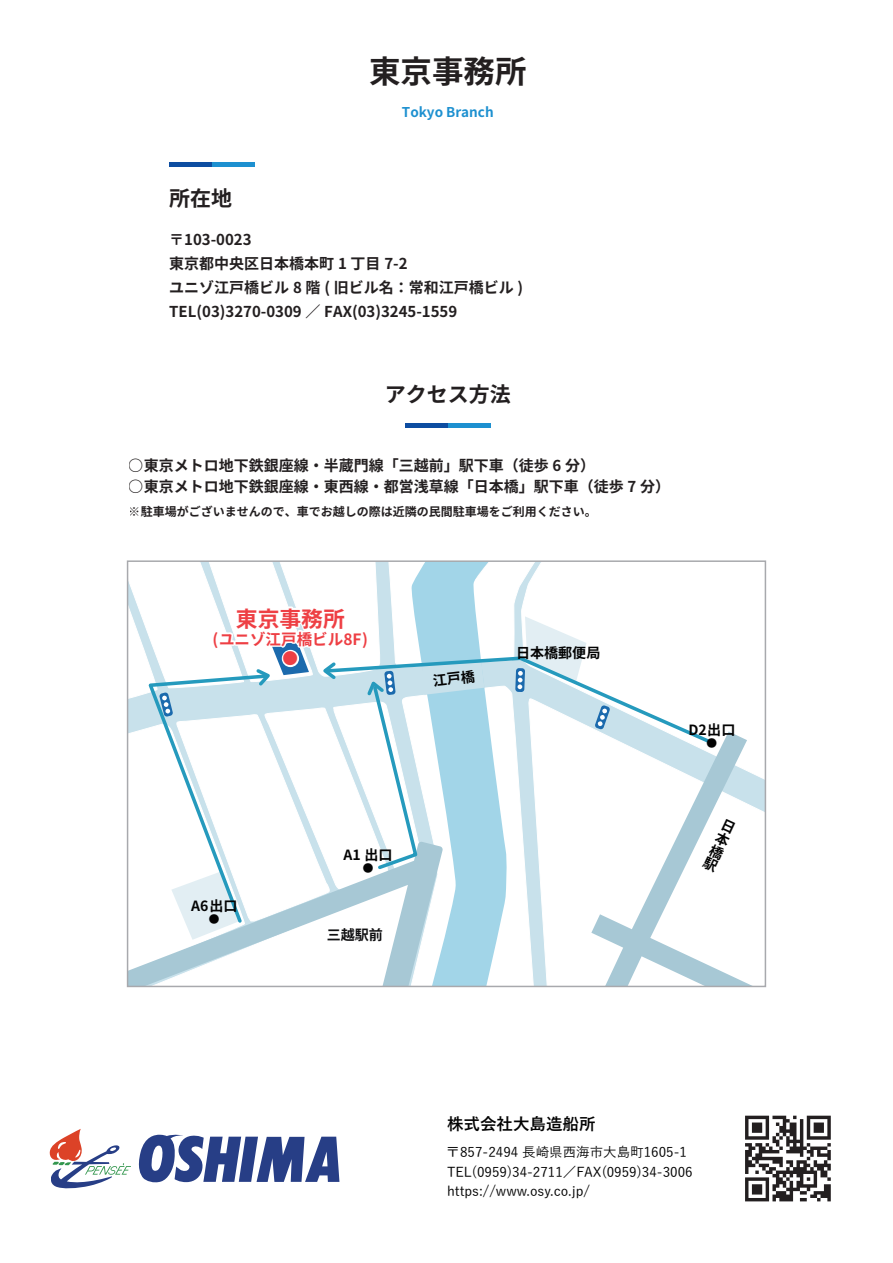
<style>
.page{position:relative;width:893px;height:1263px;background:#fff}
.page>*{position:absolute;margin:0;border:0;box-sizing:border-box;transform-origin:0 0}
.t1{font:700 31.5px "Noto Sans JP";color:#231f20}
.t2{font:700 21.75px "Noto Sans CJ Kjp";color:#ee3f44}
.t3{font:700 21px "Noto Sans JP";color:#231f20}
.t4{font:700 16.5px "Yu Go";color:#030303}
.t5{font:700 15.6px/19.6px "Noto Sans CJ Kjp";color:#ee3f44;text-align:center}
.t6{font:700 15px/24px "Noto Sans JP";color:#231f20}
.t7{font:700 14.1px/14.1px "Noto Sans CJ Kjp";color:#030303;text-align:justify}
.t8{font:700 14.1px "Noto Sans CJ Kjp";color:#101012}
.t9{font:500 13.5px/19.5px "Yu Go";color:#030303}
.t10{font:700 13.5px "Noto Sans JP";color:#1d90d0}
.t11{font:700 12px "Noto Sans JP";color:#231f20}
.t12{font:700 10.65px "Noto Sans CJ Kjp";color:#030303}
</style>
<div class="page">
<hr style="left:169px;top:162px;width:85px;height:4px;background:#1d90d0">
<hr style="left:169px;top:162px;width:43px;height:4px;background:#0d4da1">
<hr style="left:405px;top:423px;width:85px;height:4px;background:#1d90d0">
<hr style="left:405px;top:423px;width:43px;height:4px;background:#0d4da1">
<svg style="left:717px;top:731px;width:46px;height:253px"></svg>
<svg style="left:745px;top:1116px;width:86px;height:85px"></svg>
<svg style="left:138px;top:1134px;width:201px;height:49px"></svg>
<svg style="left:49px;top:1129px;width:82px;height:60px"></svg>
<svg style="left:128px;top:561px;width:589px;height:425px"></svg>
<h1 class="t1" style="left:369px;top:53px;width:159px">東京事務所</h1>
<p class="t10" style="left:402px;top:105px;width:93px">Tokyo Branch</p>
<h3 class="t3" style="left:169px;top:186px;width:64px">所在地</h3>
<p class="t6" style="left:169px;top:227px;width:355px">〒103-0023<br>東京都中央区日本橋本町 1 丁目 7-2<br>ユニゾ江戸橋ビル 8 階 ( 旧ビル名：常和江戸橋ビル )<br>TEL(03)3270-0309 ／ FAX(03)3245-1559</p>
<h3 class="t3" style="left:385px;top:382px;width:127px">アクセス方法</h3>
<p class="t6" style="left:129px;top:454px;width:494px">○東京メトロ地下鉄銀座線・半蔵門線「三越前」駅下車（徒歩 6 分）　　</p>
<p class="t6" style="left:129px;top:475px;width:543px">○東京メトロ地下鉄銀座線・東西線・都営浅草線「日本橋」駅下車（徒歩 7 分）</p>
<p class="t11" style="left:129px;top:505px;width:469px">※駐車場がございませんので、車でお越しの際は近隣の民間駐車場をご利用ください。</p>
<h2 class="t2" style="left:236px;top:606px;width:111px">東京事務所</h2>
<p class="t5" style="left:213px;top:629px;width:157px">(ユニゾ江戸橋ビル8F) ●</p>
<p class="t7" style="left:191px;top:899px;width:48px">A6出口</p>
<p class="t12" style="left:209px;top:913px;width:12px">●</p>
<p class="t7" style="left:344px;top:848px;width:50px">A1 出口</p>
<p class="t12" style="left:363px;top:862px;width:12px">●</p>
<p class="t8" style="left:327px;top:927px;width:58px">三越駅前</p>
<p class="t7" style="left:516px;top:646px;width:86px">日本橋郵便局</p>
<p class="t7" style="left:688px;top:723px;width:48px">D2出口</p>
<p class="t12" style="left:707px;top:737px;width:12px">●</p>
<p class="t7" style="left:725px;top:817px;width:9px;rotate:25deg">日本橋駅</p>
<p class="t4" style="left:447px;top:1115px;width:150px">株式会社大島造船所</p>
<p class="t9" style="left:447px;top:1141px;width:247px">〒857-2494 長崎県西海市大島町1605-1<br>TEL(0959)34-2711／FAX(0959)34-3006 https://www.osy.co.jp/</p>
</div>
